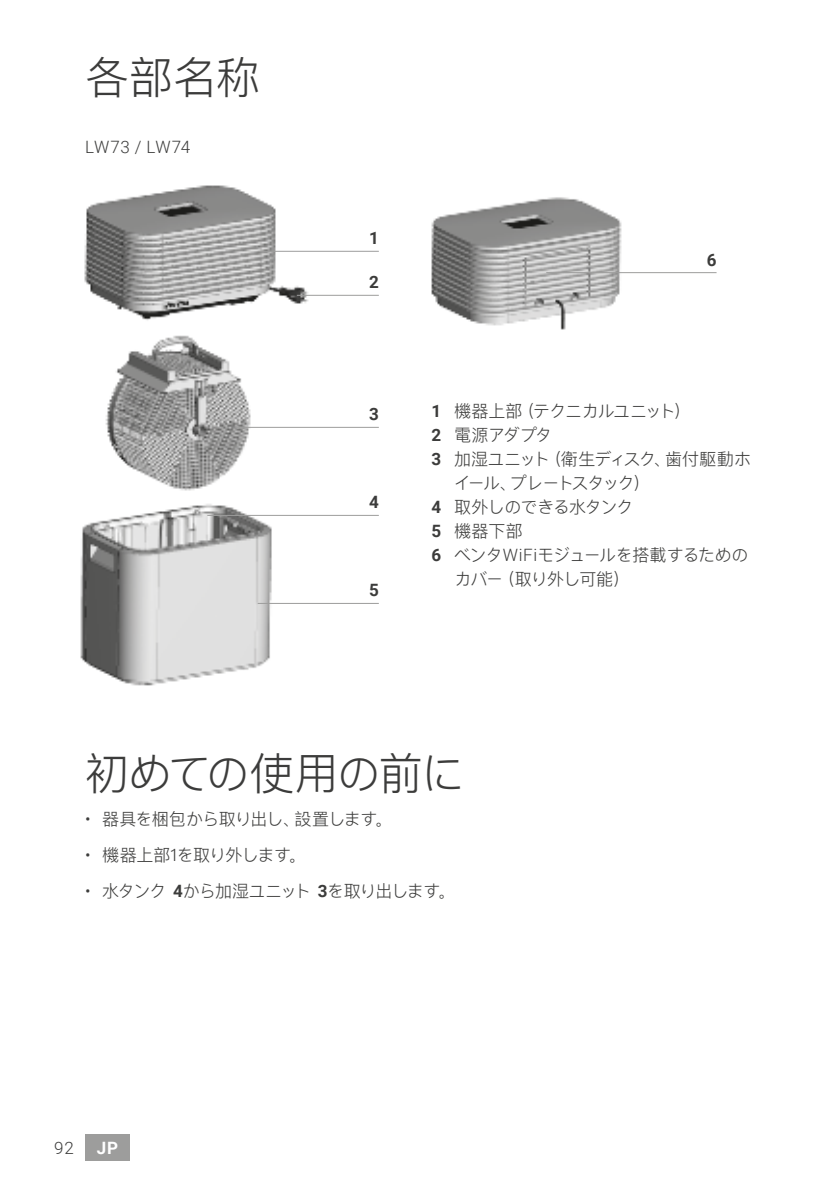
<style>
.page{position:relative;width:840px;height:1191px;background:#fff}
.page>*{position:absolute;margin:0;border:0;box-sizing:border-box;transform-origin:0 0}
.t1{font:300 44px "Ping Fang SC";letter-spacing:-.05em;color:#3c3c3b}
.t2{font:300 44px "Ping Fang SC";letter-spacing:-.025em;color:#3c3c3b}
.t3{font:300 17px "Ping Fang SC";letter-spacing:-.045em;color:#3c3c3b}
.t4{font:300 17px "Ping Fang SC";letter-spacing:-.07em;color:#3c3c3b}
.t5{font:300 17px "Ping Fang SC";letter-spacing:-.11em;color:#3c3c3b}
.t6{font:300 17px "Roboto";letter-spacing:.03em;color:#3c3c3b}
.t7{font:700 17px "Roboto";color:#3c3c3b}
.t8{font:700 17px "Roboto";color:#fff}
.s1{font-family:"Roboto";font-weight:700}
.s2{font-family:"Roboto"}
</style>
<div class="page">
<div style="left:85px;top:1134px;width:45px;height:26px;background:#9d9d9c"></div>
<img style="left:80px;top:185px;width:281px;height:501px">
<img style="left:431px;top:197px;width:193px;height:133px">
<hr style="left:257px;top:251px;width:121px;height:1px;background:#9d9d9c">
<hr style="left:546px;top:272px;width:170px;height:1px;background:#9d9d9c">
<hr style="left:207px;top:515px;width:171px;height:1px;background:#9d9d9c">
<hr style="left:257px;top:603px;width:121px;height:1px;background:#9d9d9c">
<hr style="left:235px;top:427px;width:143px;height:1px;background:#9d9d9c">
<hr style="left:297px;top:295px;width:81px;height:1px;background:#9d9d9c">
<h1 class="t2" style="left:85px;top:50px;width:176px">各部名称</h1>
<p class="t6" style="left:85px;top:139px;width:107px">LW73 / LW74</p>
<p class="t7" style="left:369px;top:231px;width:11px">1</p>
<p class="t7" style="left:369px;top:275px;width:11px">2</p>
<p class="t7" style="left:369px;top:407px;width:11px">3</p>
<p class="t7" style="left:369px;top:495px;width:11px">4</p>
<p class="t7" style="left:369px;top:583px;width:11px">5</p>
<p class="t7" style="left:706px;top:253px;width:11px">6</p>
<p class="t3" style="left:431px;top:400px;width:261px"><span class="s1">1</span> 機器上部（テクニカルユニット）</p>
<p class="t3" style="left:431px;top:424px;width:122px"><span class="s1">2</span> 電源アダプタ</p>
<p class="t3" style="left:431px;top:448px;width:321px"><span class="s1">3</span> 加湿ユニット（衛生ディスク、歯付駆動ホ</p>
<p class="t5" style="left:454px;top:472px;width:198px">イール、プレートスタック）</p>
<p class="t3" style="left:431px;top:496px;width:204px"><span class="s1">4</span> 取外しのできる水タンク</p>
<p class="t3" style="left:431px;top:520px;width:93px"><span class="s1">5</span> 機器下部</p>
<p class="t3" style="left:431px;top:544px;width:318px"><span class="s1">6</span> ベンタ<span class="s2">WiFi</span>モジュールを搭載するための</p>
<p class="t3" style="left:454px;top:568px;width:177px">カバー（取り外し可能）</p>
<h1 class="t1" style="left:85px;top:746px;width:380px">初めての使用の前に</h1>
<p class="t3" style="left:85px;top:808px;width:308px"><span class="s2">•</span> 器具を梱包から取り出し、設置します。</p>
<p class="t3" style="left:85px;top:844px;width:221px"><span class="s2">•</span> 機器上部1を取り外します。</p>
<p class="t4" style="left:85px;top:880px;width:370px"><span class="s2">•</span> 水タンク <span class="s1">4</span>から加湿ユニット <span class="s1">3</span>を取り出します。</p>
<p class="t6" style="left:54px;top:1140px;width:21px">92</p>
<p class="t8" style="left:97px;top:1140px;width:23px">JP</p>
</div>
